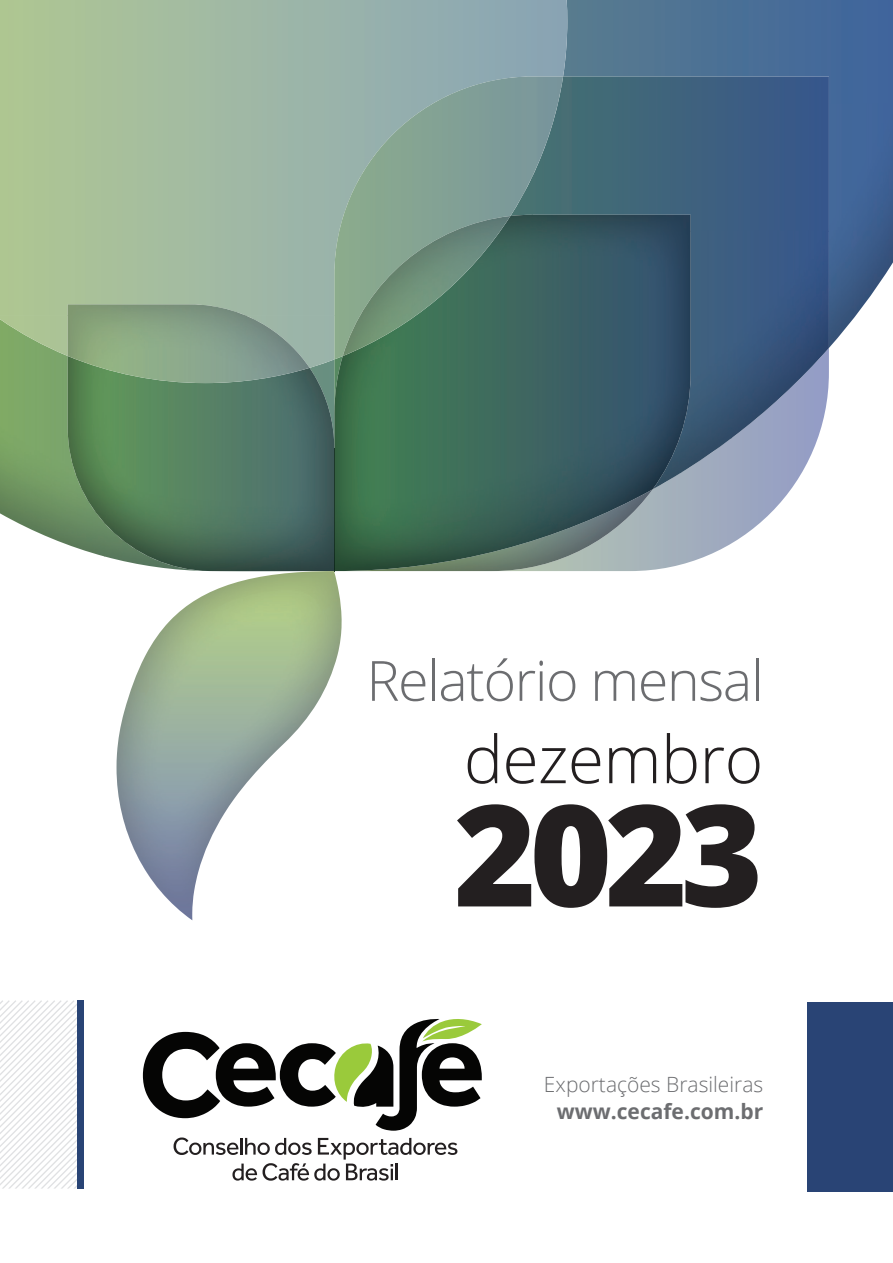
<style>
.page{position:relative;width:893px;height:1263px;background:#fff}
.page>*{position:absolute;margin:0;border:0;box-sizing:border-box;transform-origin:0 0}
.t1{font:800 141px "Open Sans";color:#231f20}
.t2{font:300 66px "Open Sans";letter-spacing:-.01em;color:#231f20}
.t3{font:300 55.5px "Open Sans";letter-spacing:-.025em;color:#6c6d70}
.t4{font:300 21px "Open Sans";color:#6c6d70}
.t5{font:700 21px "Open Sans";color:#6c6d70}
</style>
<div class="page">
<img style="left:567px;top:0;width:326px;height:103px">
<img style="left:829px;top:103px;width:64px;height:245px">
<img style="left:0;top:356px;width:68px;height:189px">
<svg style="left:691px;top:489px;width:100px;height:73px"></svg>
<img style="left:691px;top:438px;width:127px;height:51px">
<img style="left:563px;top:76px;width:266px;height:155px">
<img style="left:691px;top:231px;width:138px;height:207px">
<img style="left:691px;top:437px;width:41px;height:36px">
<img style="left:334px;top:215px;width:357px;height:356px">
<img style="left:68px;top:368px;width:266px;height:203px">
<svg style="left:310px;top:368px;width:5px;height:9px"></svg>
<img style="left:314px;top:375px;width:20px;height:74px">
<img style="left:334px;top:449px;width:1px;height:122px">
<div style="left:361px;top:0;width:206px;height:105px;background:#8faab0"></div>
<img style="left:0;top:315px;width:68px;height:41px">
<img style="left:310px;top:315px;width:24px;height:53px">
<img style="left:334px;top:76px;width:229px;height:283px">
<img style="left:343px;top:216px;width:167px;height:140px">
<img style="left:68px;top:304px;width:242px;height:79px">
<img style="left:117px;top:571px;width:226px;height:349px">
<svg style="left:174px;top:1137px;width:283px;height:44px"></svg>
<svg style="left:0;top:1000px;width:77px;height:188px"></svg>
<div style="left:77px;top:1000px;width:7px;height:189px;background:#294475"></div>
<div style="left:807px;top:1002px;width:86px;height:190px;background:#294475"></div>
<svg style="left:143px;top:1018px;width:339px;height:113px"></svg>
<h3 class="t3" style="left:366px;top:643px;width:398px">Relatório mensal</h3>
<h2 class="t2" style="left:464px;top:714px;width:301px">dezembro</h2>
<h1 class="t1" style="left:454px;top:748px;width:311px">2023</h1>
<p class="t4" style="left:544px;top:1070px;width:221px">Exportações Brasileiras</p>
<p class="t5" style="left:557px;top:1096px;width:208px">www.cecafe.com.br</p>
</div>
